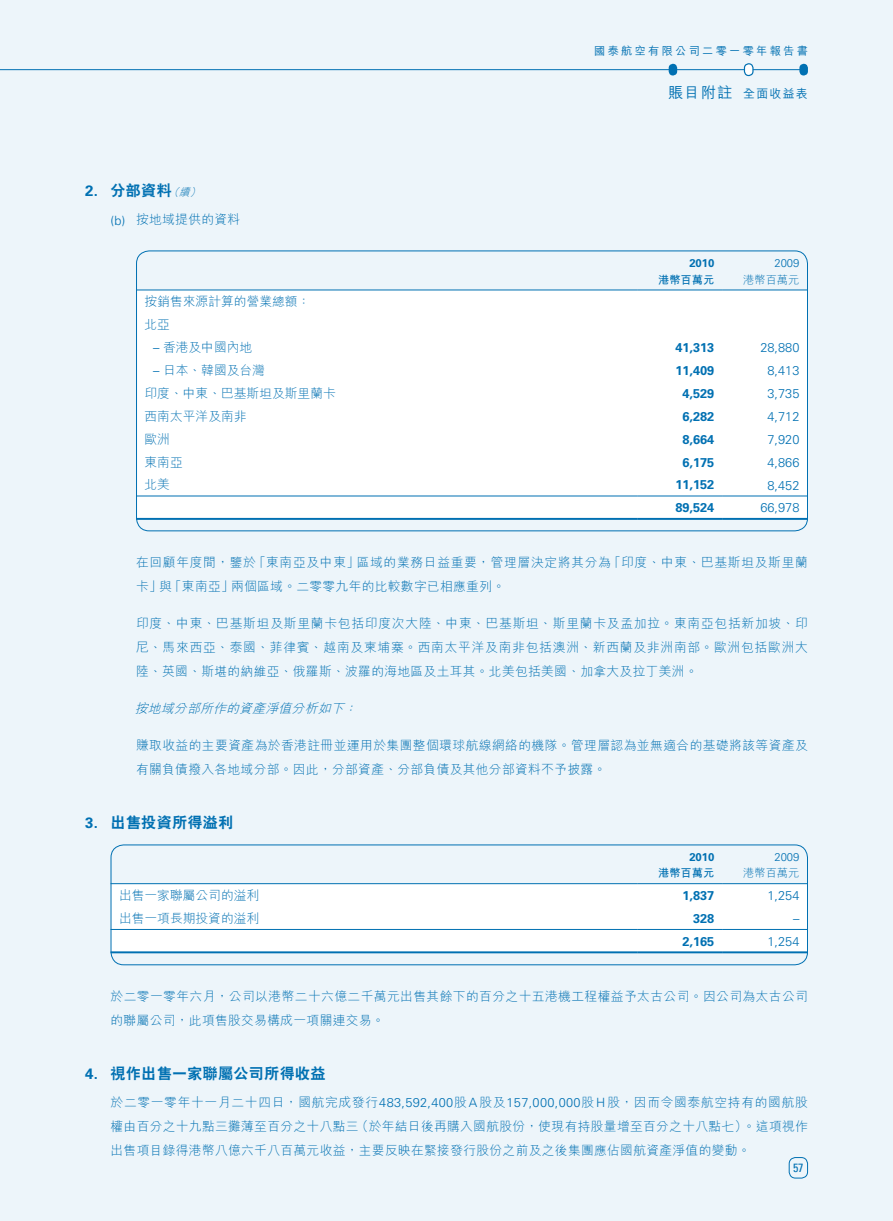
<style>
.page{position:relative;width:893px;height:1221px;background:#fff}
.page>*{position:absolute;margin:0;border:0;box-sizing:border-box;transform-origin:0 0}
.t1{font:800 15px "C Hei 2 HK";letter-spacing:.025em;color:#0070b2}
.t2{font:300 12.75px/24px "M Hei HK";letter-spacing:.025em;color:#0070b2;text-align:justify}
.t3{font:300 12.75px/24px "M Hei HK";letter-spacing:.055em;color:#0070b2}
.t4{font:300 12.75px/23px "M Hei HK";color:#0070b2}
.t5{font:700 12.75px "Univers";color:#0070b2}
.t6{font:300 12.75px "Univers";color:#0070b2}
.t7{font:italic 300 12.75px "M Hei HK";color:#0070b2}
.t8{font:500 12px "M Hei HK";letter-spacing:.1em;color:#0070b2}
.t9{font:condensed 12px "Univers";color:#0070b2}
.t10{font:500 11.25px "M Hei HK";letter-spacing:.2em;color:#0070b2}
.t11{font:700 11.25px "M Hei HK";color:#0070b2}
.t12{font:300 11.25px "M Hei HK";color:#0070b2}
.t13{font:700 11.25px "Univers";color:#0070b2}
.t14{font:300 11.25px "Univers";color:#0070b2}
.s1{font-family:"Univers";font-weight:700}
.s2{font-family:"M Hei HK";font-weight:300;font-style:italic;font-size:10.5px}
.s3{font-family:"Univers"}
.s4{font-size:15px}
</style>
<div class="page">
<div style="left:0;top:0;width:893px;height:1220px;background:#edf5fa"></div>
<hr style="left:0;top:69px;width:802px;height:1px;background:#0070b2">
<div style="left:799px;top:64px;width:9px;height:11px;background:#0070b2;border-radius:4px"></div>
<div style="left:789px;top:1156px;width:19px;height:22px;border:1px solid #0070b2;border-radius:6px"></div>
<div style="left:138px;top:291px;width:668px;height:226px;background:#fff"></div>
<hr style="left:136px;top:495px;width:502px;height:1px;background:#0070b2">
<hr style="left:638px;top:495px;width:85px;height:1px;background:#0070b2">
<hr style="left:723px;top:495px;width:85px;height:1px;background:#0070b2">
<hr style="left:136px;top:518px;width:502px;height:2px;background:#0070b2">
<hr style="left:638px;top:518px;width:85px;height:2px;background:#0070b2">
<hr style="left:723px;top:518px;width:85px;height:2px;background:#0070b2">
<hr style="left:136px;top:290px;width:502px;height:1px;background:#0070b2">
<hr style="left:638px;top:290px;width:85px;height:1px;background:#0070b2">
<hr style="left:723px;top:290px;width:85px;height:1px;background:#0070b2">
<div style="left:113px;top:884px;width:693px;height:67px;background:#fff"></div>
<hr style="left:111px;top:883px;width:527px;height:1px;background:#0070b2">
<hr style="left:638px;top:883px;width:85px;height:1px;background:#0070b2">
<hr style="left:723px;top:883px;width:85px;height:1px;background:#0070b2">
<hr style="left:111px;top:929px;width:527px;height:1px;background:#0070b2">
<hr style="left:638px;top:929px;width:85px;height:1px;background:#0070b2">
<hr style="left:723px;top:929px;width:85px;height:1px;background:#0070b2">
<hr style="left:111px;top:951px;width:527px;height:2px;background:#0070b2">
<hr style="left:638px;top:951px;width:85px;height:2px;background:#0070b2">
<hr style="left:723px;top:951px;width:85px;height:2px;background:#0070b2">
<div style="left:744px;top:64px;width:9px;height:11px;background:#fff;border-radius:4px"></div>
<div style="left:744px;top:63px;width:10px;height:13px;border:1px solid #0070b2;border-radius:4px"></div>
<div style="left:669px;top:64px;width:8px;height:11px;background:#0070b2;border-radius:4px"></div>
<div style="left:111px;top:844px;width:697px;height:121px;border:1px solid #0070b2;border-radius:13px"></div>
<p class="t10" style="left:594px;top:42px;width:215px">國泰航空有限公司二零一零年報告書</p>
<p class="t1" style="left:85px;top:180px;width:121px"><span class="s1">2.</span> 分部資料<span class="s2">（續）</span></p>
<p class="t2" style="left:111px;top:207px;width:131px"><span class="s3">(b)</span> 按地域提供的資料</p>
<p class="t8" style="left:668px;top:85px;width:141px"><span class="s4">賬目附註</span> 全面收益表</p>
<p class="t13" style="left:689px;top:256px;width:27px">2010</p>
<p class="t11" style="left:658px;top:271px;width:58px">港幣百萬元</p>
<p class="t14" style="left:774px;top:256px;width:27px">2009</p>
<p class="t12" style="left:743px;top:271px;width:58px">港幣百萬元</p>
<p class="t4" style="left:145px;top:289px;width:167px">按銷售來源計算的營業總額：北亞</p>
<p class="t4" style="left:153px;top:335px;width:101px"><span class="s3">–</span> 香港及中國內地</p>
<p class="t5" style="left:675px;top:340px;width:40px">41,313</p>
<p class="t6" style="left:760px;top:340px;width:40px">28,880</p>
<p class="t2" style="left:153px;top:358px;width:113px"><span class="s3">–</span> 日本、韓國及台灣</p>
<p class="t5" style="left:675px;top:363px;width:40px">11,409</p>
<p class="t6" style="left:767px;top:363px;width:33px">8,413</p>
<p class="t4" style="left:145px;top:381px;width:193px">印度、中東、巴基斯坦及斯里蘭卡</p>
<p class="t5" style="left:682px;top:386px;width:33px">4,529</p>
<p class="t6" style="left:767px;top:386px;width:33px">3,735</p>
<p class="t4" style="left:145px;top:404px;width:104px">西南太平洋及南非</p>
<p class="t5" style="left:682px;top:409px;width:33px">6,282</p>
<p class="t6" style="left:767px;top:408px;width:33px">4,712</p>
<p class="t2" style="left:145px;top:426px;width:27px">歐洲</p>
<p class="t5" style="left:682px;top:431px;width:33px">8,664</p>
<p class="t6" style="left:767px;top:431px;width:33px">7,920</p>
<p class="t2" style="left:145px;top:449px;width:40px">東南亞</p>
<p class="t5" style="left:682px;top:454px;width:33px">6,175</p>
<p class="t6" style="left:767px;top:454px;width:33px">4,866</p>
<p class="t2" style="left:145px;top:472px;width:27px">北美</p>
<p class="t5" style="left:675px;top:477px;width:40px">11,152</p>
<p class="t6" style="left:767px;top:477px;width:33px">8,452</p>
<p class="t5" style="left:675px;top:500px;width:40px">89,524</p>
<p class="t6" style="left:760px;top:500px;width:40px">66,978</p>
<p class="t3" style="left:136px;top:550px;width:673px">在回顧年度間，鑒於「東南亞及中東」區域的業務日益重要，管理層決定將其分為「印度、中東、巴基斯坦及斯里蘭卡」與「東南亞」兩個區域。二零零九年的比較數字已相應重列。</p>
<p class="t2" style="left:136px;top:611px;width:673px">印度、中東、巴基斯坦及斯里蘭卡包括印度次大陸、中東、巴基斯坦、斯里蘭卡及孟加拉。東南亞包括新加坡、印尼、馬來西亞、泰國、菲律賓、越南及柬埔寨。西南太平洋及南非包括澳洲、新西蘭及非洲南部。歐洲包括歐洲大陸、英國、斯堪的納維亞、俄羅斯、波羅的海地區及土耳其。北美包括美國、加拿大及拉丁美洲。</p>
<p class="t7" style="left:135px;top:699px;width:228px">按地域分部所作的資產淨值分析如下：</p>
<p class="t2" style="left:136px;top:732px;width:673px">賺取收益的主要資產為於香港註冊並運用於集團整個環球航線網絡的機隊。管理層認為並無適合的基礎將該等資產及有關負債撥入各地域分部。因此，分部資產、分部負債及其他分部資料不予披露。</p>
<p class="t1" style="left:85px;top:812px;width:150px"><span class="s1">3.</span> 出售投資所得溢利</p>
<p class="t13" style="left:689px;top:850px;width:27px">2010</p>
<p class="t11" style="left:658px;top:864px;width:58px">港幣百萬元</p>
<p class="t14" style="left:774px;top:850px;width:27px">2009</p>
<p class="t12" style="left:743px;top:865px;width:58px">港幣百萬元</p>
<p class="t4" style="left:119px;top:883px;width:142px">出售一家聯屬公司的溢利</p>
<p class="t5" style="left:682px;top:888px;width:33px">1,837</p>
<p class="t6" style="left:767px;top:887px;width:33px">1,254</p>
<p class="t4" style="left:119px;top:906px;width:142px">出售一項長期投資的溢利</p>
<p class="t5" style="left:693px;top:910px;width:23px">328</p>
<p class="t6" style="left:793px;top:910px;width:8px">–</p>
<p class="t5" style="left:682px;top:933px;width:33px">2,165</p>
<p class="t6" style="left:767px;top:933px;width:33px">1,254</p>
<p class="t2" style="left:111px;top:983px;width:699px">於二零一零年六月，公司以港幣二十六億二千萬元出售其餘下的百分之十五港機工程權益予太古公司。因公司為太古公司的聯屬公司，此項售股交易構成一項關連交易。</p>
<p class="t1" style="left:85px;top:1063px;width:242px"><span class="s1">4.</span> 視作出售一家聯屬公司所得收益</p>
<p class="t2" style="left:111px;top:1089px;width:699px">於二零一零年十一月二十四日，國航完成發行<span class="s3">483,592,400</span>股<span class="s3">A</span>股及<span class="s3">157,000,000</span>股<span class="s3">H</span>股，因而令國泰航空持有的國航股權由百分之十九點三攤薄至百分之十八點三（於年結日後再購入國航股份，使現有持股量增至百分之十八點七）。這項視作出售項目錄得港幣八億六千八百萬元收益，主要反映在緊接發行股份之前及之後集團應佔國航資產淨值的變動。</p>
<p class="t9" style="left:793px;top:1160px;width:12px">57</p>
</div>
